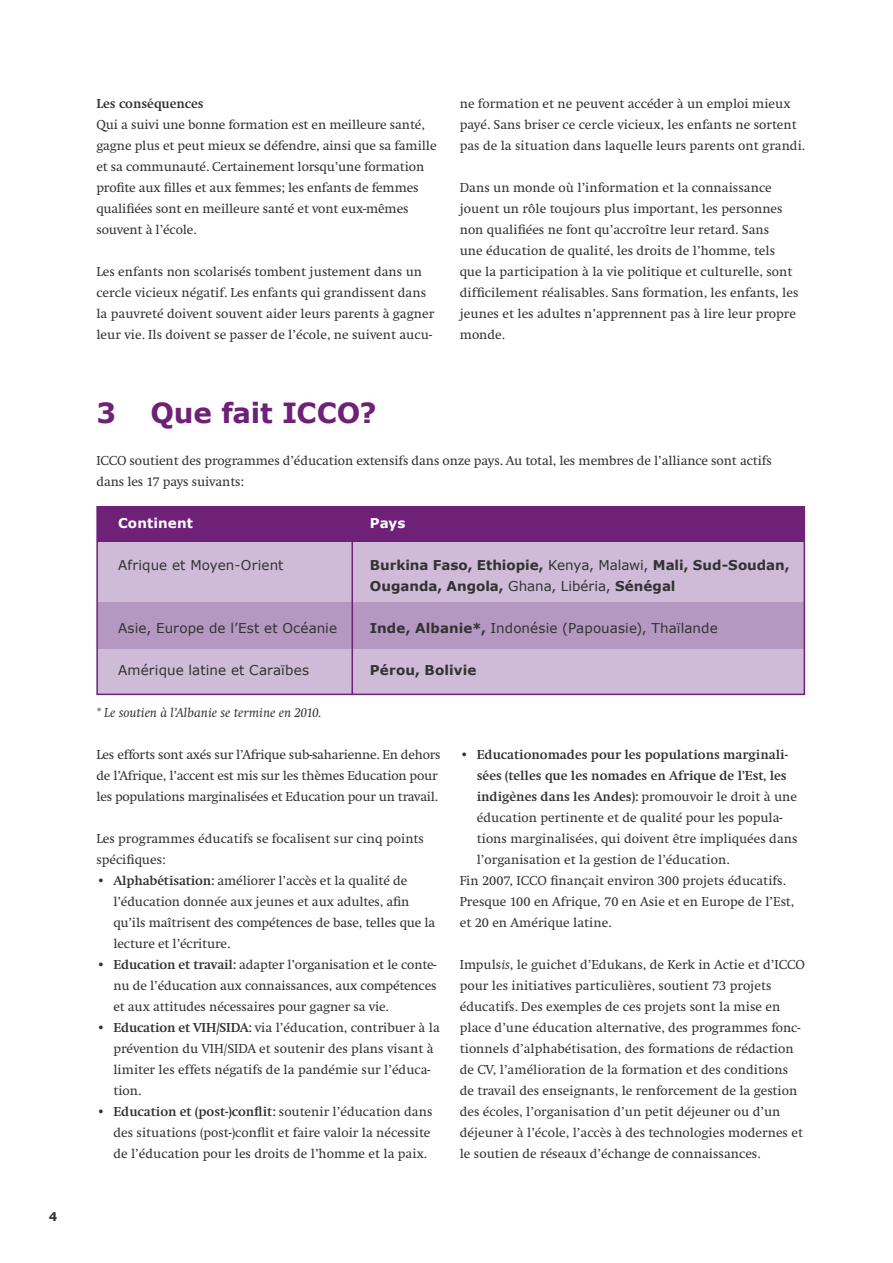
<style>
.page{position:relative;width:893px;height:1263px;background:#fff}
.page>*{position:absolute;margin:0;border:0;box-sizing:border-box;transform-origin:0 0}
.t1{font:700 27.75px "Verdana";letter-spacing:-.005em;color:#6e2177}
.t2{font:13.5px/21px "Swift";color:#323232}
.t3{font:13.5px/21px "Swift";letter-spacing:-.02em;color:#323232}
.t4{font:700 13.5px "Swift";color:#323232}
.t5{font:13.5px "Verdana";letter-spacing:.01em;color:#323232}
.t6{font:700 13.5px/21px "Verdana";color:#323232}
.t7{font:italic 13.5px "Swift";color:#323232}
.t8{font:700 13.5px "Verdana";letter-spacing:.005em;color:#fff}
.t9{font:700 12px "Verdana";color:#323232}
.s1{font-weight:400}
.s2{font-weight:700}
.s3{font-style:italic}
</style>
<div class="page">
<div style="left:97px;top:507px;width:707px;height:75px;background:#6e2177"></div>
<div style="left:97px;top:542px;width:707px;height:152px;background:#cfbbd8"></div>
<div style="left:97px;top:603px;width:707px;height:46px;background:#b598c1"></div>
<div style="left:96px;top:506px;width:709px;height:189px;border:2px solid #6e2177"></div>
<hr style="left:351px;top:514px;width:2px;height:181px;background:#6e2177">
<p class="t9" style="left:49px;top:1209px;width:10px">4</p>
<p class="t4" style="left:96px;top:96px;width:109px">Les conséquences</p>
<p class="t2" style="left:96px;top:114px;width:342px">Qui a suivi une bonne formation est en meilleure santé, gagne plus et peut mieux se défendre, ainsi que sa famille et sa communauté. Certainement lorsqu’une formation profite aux filles et aux femmes; les enfants de femmes qualifiées sont en meilleure santé et vont eux-mêmes souvent à l’école.</p>
<p class="t2" style="left:96px;top:261px;width:339px">Les enfants non scolarisés tombent justement dans un cercle vicieux négatif. Les enfants qui grandissent dans la pauvreté doivent souvent aider leurs parents à gagner leur vie. Ils doivent se passer de l’école, ne suivent aucu-</p>
<p class="t2" style="left:460px;top:93px;width:347px">ne formation et ne peuvent accéder à un emploi mieux payé. Sans briser ce cercle vicieux, les enfants ne sortent pas de la situation dans laquelle leurs parents ont grandi.</p>
<p class="t2" style="left:460px;top:177px;width:340px">Dans un monde où l’information et la connaissance jouent un rôle toujours plus important, les personnes non qualifiées ne font qu’accroître leur retard. Sans<br>une éducation de qualité, les droits de l’homme, tels que la participation à la vie politique et culturelle, sont difficilement réalisables. Sans formation, les enfants, les jeunes et les adultes n’apprennent pas à lire leur propre monde.</p>
<h1 class="t1" style="left:96px;top:395px;width:282px">3 Que fait ICCO?</h1>
<p class="t2" style="left:96px;top:450px;width:677px">ICCO soutient des programmes d’éducation extensifs dans onze pays. Au total, les membres de l’alliance sont actifs dans les 17 pays suivants:</p>
<p class="t8" style="left:118px;top:514px;width:76px">Continent</p>
<p class="t5" style="left:118px;top:556px;width:167px">Afrique et Moyen-Orient</p>
<p class="t8" style="left:370px;top:514px;width:37px">Pays</p>
<p class="t6" style="left:370px;top:554px;width:421px">Burkina Faso, Ethiopie, <span class="s1">Kenya, Malawi,</span> Mali, Sud-Soudan,<br>Ouganda, Angola, <span class="s1">Ghana, Libéria,</span> Sénégal</p>
<p class="t5" style="left:370px;top:619px;width:349px"><span class="s2">Inde, Albanie*,</span> Indonésie (Papouasie), Thaïlande</p>
<p class="t6" style="left:370px;top:659px;width:108px">Pérou, Bolivie</p>
<p class="t5" style="left:118px;top:619px;width:221px">Asie, Europe de l’Est et Océanie</p>
<p class="t5" style="left:118px;top:661px;width:193px">Amérique latine et Caraïbes</p>
<p class="t7" style="left:96px;top:705px;width:227px">* Le soutien à l’Albanie se termine en 2010.</p>
<p class="t3" style="left:96px;top:744px;width:346px">Les efforts sont axés sur l’Afrique sub-saharienne. En dehors de l’Afrique, l’accent est mis sur les thèmes Education pour les populations marginalisées et Education pour un travail.</p>
<p class="t2" style="left:96px;top:828px;width:329px">Les programmes éducatifs se focalisent sur cinq points spécifiques:</p>
<p class="t2" style="left:113px;top:870px;width:324px;text-indent:-17px">• <span class="s2">Alphabétisation:</span> améliorer l’accès et la qualité de l’éducation donnée aux jeunes et aux adultes, afin qu’ils maîtrisent des compétences de base, telles que la lecture et l’écriture.</p>
<p class="t2" style="left:113px;top:954px;width:325px;text-align:justify;text-indent:-17px">• <span class="s2">Education et travail:</span> adapter l’organisation et le conte&shy;nu de l’éducation aux connaissances, aux compétences et aux attitudes nécessaires pour gagner sa vie.</p>
<p class="t2" style="left:113px;top:1017px;width:328px;text-indent:-17px">• <span class="s2">Education et VIH/SIDA:</span> via l’éducation, contribuer à la prévention du VIH/SIDA et soutenir des plans visant à limiter les effets négatifs de la pandémie sur l’éduca&shy;tion.</p>
<p class="t2" style="left:113px;top:1101px;width:321px;text-indent:-17px">• <span class="s2">Education et (post-)conflit:</span> soutenir l’éducation dans des situations (post-)conflit et faire valoir la nécessite de l’éducation pour les droits de l’homme et la paix.</p>
<p class="t4" style="left:460px;top:747px;width:330px"><span class="s1">•</span> Educationomades pour les populations marginali-</p>
<p class="t4" style="left:477px;top:768px;width:311px">sées (telles que les nomades en Afrique de l’Est, les</p>
<p class="t4" style="left:477px;top:789px;width:322px">indigènes dans les Andes): <span class="s1">promouvoir le droit à une</span></p>
<p class="t2" style="left:477px;top:807px;width:307px">éducation pertinente et de qualité pour les popula-</p>
<p class="t2" style="left:477px;top:828px;width:322px">tions marginalisées, qui doivent être impliquées dans</p>
<p class="t2" style="left:477px;top:849px;width:254px">l’organisation et la gestion de l’éducation.</p>
<p class="t2" style="left:460px;top:870px;width:328px">Fin 2007, ICCO finançait environ 300 projets éducatifs.</p>
<p class="t2" style="left:460px;top:891px;width:336px">Presque 100 en Afrique, 70 en Asie et en Europe de l’Est,</p>
<p class="t2" style="left:460px;top:912px;width:153px">et 20 en Amérique latine.</p>
<p class="t2" style="left:460px;top:954px;width:347px">Impuls<span class="s3">is</span>, le guichet d’Edukans, de Kerk in Actie et d’ICCO pour les initiatives particulières, soutient 73 projets éducatifs. Des exemples de ces projets sont la mise en place d’une éducation alternative, des programmes fonc&shy;tionnels d’alphabétisation, des formations de rédaction de CV, l’amélioration de la formation et des conditions de travail des enseignants, le renforcement de la gestion des écoles, l’organisation d’un petit déjeuner ou d’un déjeuner à l’école, l’accès à des technologies modernes et le soutien de réseaux d’échange de connaissances.</p>
</div>
